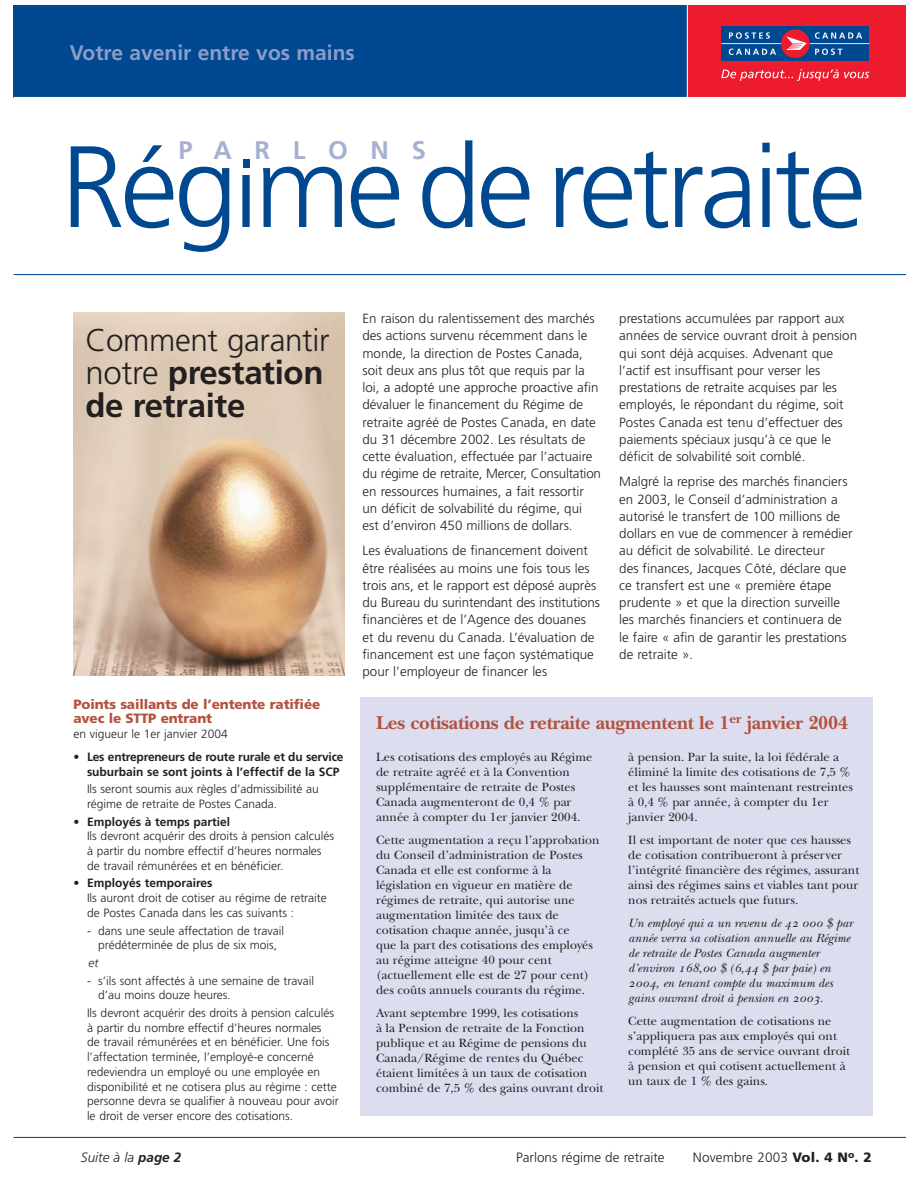
<style>
.page{position:relative;width:918px;height:1188px;background:#fff}
.page>*{position:absolute;margin:0;border:0;box-sizing:border-box;transform-origin:0 0}
.t1{font:300 115.5px "Frutiger";letter-spacing:-.04em;color:#004990}
.t2{font:700 33px/33px "Frutiger";letter-spacing:-.01em;color:#231f20}
.t3{font:300 31.5px "Frutiger";letter-spacing:-.01em;color:#231f20}
.t4{font:700 25.5px "Frutiger";letter-spacing:.89em;color:#a5b0d3}
.t5{font:700 21px "Frutiger";color:#8e9dc8}
.t6{font:700 19.5px "New Baskerville";letter-spacing:-.01em;color:#b45240}
.t7{font:900 13.5px/14.7px "Frutiger";letter-spacing:-.01em;color:#b45240}
.t8{font:300 13.5px "Frutiger";color:#231f20}
.t9{font:italic 300 13.5px "Frutiger";color:#231f20}
.t10{font:300 13.35px/17.2px "Frutiger";color:#231f20}
.t11{font:12.45px/15px "New Baskerville";color:#231f20}
.t12{font:12.45px/15px "New Baskerville Italic Os F";color:#231f20}
.t13{font:300 12px/14.7px "Frutiger";color:#231f20}
.t14{font:700 12px/14.7px "Frutiger";color:#231f20}
.t15{font:italic 300 12px "Frutiger";color:#231f20}
.s1{font-weight:300}
.s2{font-weight:700}
.s3{font-weight:900}
</style>
<div class="page">
<div style="left:361px;top:697px;width:512px;height:419px;background:#dcddef"></div>
<div style="left:14px;top:5px;width:673px;height:93px;background:#004990"></div>
<div style="left:687px;top:5px;width:219px;height:93px;background:#ed1b2d"></div>
<hr style="left:14px;top:97px;width:892px;height:1px;background:#fff">
<hr style="left:687px;top:5px;width:1px;height:93px;background:#fff">
<hr style="left:14px;top:274px;width:892px;height:1px;background:#004990">
<div style="left:721px;top:26px;width:148px;height:35px;background:#004990"></div>
<svg style="left:781px;top:29px;width:29px;height:29px"></svg>
<svg style="left:721px;top:32px;width:148px;height:23px"></svg>
<svg style="left:721px;top:69px;width:148px;height:12px"></svg>
<hr style="left:14px;top:1137px;width:892px;height:1px;background:#004990">
<img style="left:74px;top:312px;width:271px;height:364px">
<div style="left:243px;top:160px;width:7px;height:8px;background:#004990"></div>
<h3 class="t5" style="left:70px;top:45px;width:287px">Votre avenir entre vos mains</h3>
<h1 class="t1" style="left:61px;top:140px;width:807px">Régimederetraite</h1>
<h3 class="t4" style="left:178px;top:140px;width:249px">PARLONS</h3>
<h3 class="t3" style="left:86px;top:327px;width:246px">Comment garantir</h3>
<h2 class="t2" style="left:86px;top:359px;width:240px"><span class="s1">notre</span> prestation de retraite</h2>
<p class="t7" style="left:74px;top:698px;width:248px">Points saillants de l’entente ratifiée avec le STTP entrant</p>
<p class="t13" style="left:74px;top:728px;width:156px">en vigueur le 1er janvier 2004</p>
<p class="t14" style="left:87px;top:750px;width:258px;text-indent:-14px">• Les entrepreneurs de route rurale et du service suburbain se sont joints à l’effectif de la SCP</p>
<p class="t13" style="left:87px;top:783px;width:233px">Ils seront soumis aux règles d’admissibilité au régime de retraite de Postes Canada.</p>
<p class="t14" style="left:74px;top:815px;width:158px">• Employés à temps partiel</p>
<p class="t13" style="left:87px;top:830px;width:249px">Ils devront acquérir des droits à pension calculés à partir du nombre effectif d’heures normales de travail rémunérées et en bénéficier.</p>
<p class="t14" style="left:74px;top:877px;width:140px">• Employés temporaires</p>
<p class="t13" style="left:87px;top:892px;width:241px">Ils auront droit de cotiser au régime de retraite de Postes Canada dans les cas suivants :</p>
<p class="t13" style="left:87px;top:924px;width:199px;text-align:center">- dans une seule affectation de travail prédéterminée de plus de six mois,</p>
<p class="t15" style="left:89px;top:958px;width:11px">et</p>
<p class="t13" style="left:98px;top:974px;width:218px;text-indent:-11px">- s’ils sont affectés à une semaine de travail d’au moins douze heures.</p>
<p class="t13" style="left:87px;top:1007px;width:253px">Ils devront acquérir des droits à pension calculés à partir du nombre effectif d’heures normales<br>de travail rémunérées et en bénéficier. Une fois l’affectation terminée, l’employé-e concerné redeviendra un employé ou une employée en disponibilité et ne cotisera plus au régime : cette personne devra se qualifier à nouveau pour avoir le droit de verser encore des cotisations.</p>
<p class="t10" style="left:363px;top:311px;width:240px">En raison du ralentissement des marchés des actions survenu récemment dans le monde, la direction de Postes Canada, soit deux ans plus tôt que requis par la loi, a adopté une approche proactive afin dévaluer le financement du Régime de retraite agréé de Postes Canada, en date du 31 décembre 2002. Les résultats de cette évaluation, effectuée par l’actuaire du régime de retraite, Mercer, Consultation en ressources humaines, a fait ressortir un déficit de solvabilité du régime, qui est d’environ 450 millions de dollars.</p>
<p class="t10" style="left:363px;top:543px;width:239px">Les évaluations de financement doivent être réalisées au moins une fois tous les trois ans, et le rapport est déposé auprès du Bureau du surintendant des institutions financières et de l’Agence des douanes et du revenu du Canada. L’évaluation de financement est une façon systématique pour l’employeur de financer les</p>
<p class="t10" style="left:619px;top:311px;width:239px">prestations accumulées par rapport aux années de service ouvrant droit à pension qui sont déjà acquises. Advenant que l’actif est insuffisant pour verser les prestations de retraite acquises par les employés, le répondant du régime, soit Postes Canada est tenu d’effectuer des paiements spéciaux jusqu’à ce que le déficit de solvabilité soit comblé.</p>
<p class="t10" style="left:619px;top:474px;width:235px">Malgré la reprise des marchés financiers en 2003, le Conseil d’administration a autorisé le transfert de 100 millions de dollars en vue de commencer à remédier au déficit de solvabilité. Le directeur<br>des finances, Jacques Côté, déclare que ce transfert est une « première étape prudente » et que la direction surveille les marchés financiers et continuera de le faire « afin de garantir les prestations de retraite ».</p>
<h3 class="t6" style="left:376px;top:716px;width:474px">Les cotisations de retraite augmentent le 1<sup>er</sup> janvier 2004</h3>
<p class="t11" style="left:376px;top:751px;width:218px">Les cotisations des employés au Régime de retraite agréé et à la Convention supplémentaire de retraite de Postes Canada augmenteront de 0,4 % par année à compter du 1er janvier 2004.</p>
<p class="t11" style="left:376px;top:834px;width:225px">Cette augmentation a reçu l’approbation du Conseil d’administration de Postes Canada et elle est conforme à la législation en vigueur en matière de régimes de retraite, qui autorise une augmentation limitée des taux de cotisation chaque année, jusqu’à ce<br>que la part des cotisations des employés au régime atteigne 40 pour cent (actuellement elle est de 27 pour cent) des coûts annuels courants du régime.</p>
<p class="t11" style="left:376px;top:1007px;width:229px">Avant septembre 1999, les cotisations<br>à la Pension de retraite de la Fonction publique et au Régime de pensions du Canada/Régime de rentes du Québec étaient limitées à un taux de cotisation combiné de 7,5 % des gains ouvrant droit</p>
<p class="t11" style="left:628px;top:751px;width:226px">à pension. Par la suite, la loi fédérale a éliminé la limite des cotisations de 7,5 % et les hausses sont maintenant restreintes à 0,4 % par année, à compter du 1er janvier 2004.</p>
<p class="t11" style="left:628px;top:834px;width:233px">Il est important de noter que ces hausses de cotisation contribueront à préserver l’intégrité financière des régimes, assurant ainsi des régimes sains et viables tant pour nos retraités actuels que futurs.</p>
<p class="t12" style="left:628px;top:917px;width:226px">Un employé qui a un revenu de 42 000 $ par année verra sa cotisation annuelle au Régime de retraite de Postes Canada augmenter d’environ 168,00 $ (6,44 $ par paie) en 2004, en tenant compte du maximum des gains ouvrant droit à pension en 2003.</p>
<p class="t11" style="left:628px;top:1015px;width:223px">Cette augmentation de cotisations ne s’appliquera pas aux employés qui ont complété 35 ans de service ouvrant droit à pension et qui cotisent actuellement à un taux de 1 % des gains.</p>
<p class="t9" style="left:81px;top:1152px;width:102px">Suite à la <span class="s2">page 2</span></p>
<p class="t8" style="left:516px;top:1152px;width:150px">Parlons régime de retraite</p>
<p class="t8" style="left:693px;top:1152px;width:180px">Novembre 2003 <span class="s3">Vol. 4 N</span><sup>o</sup><span class="s3">. 2</span></p>
</div>
